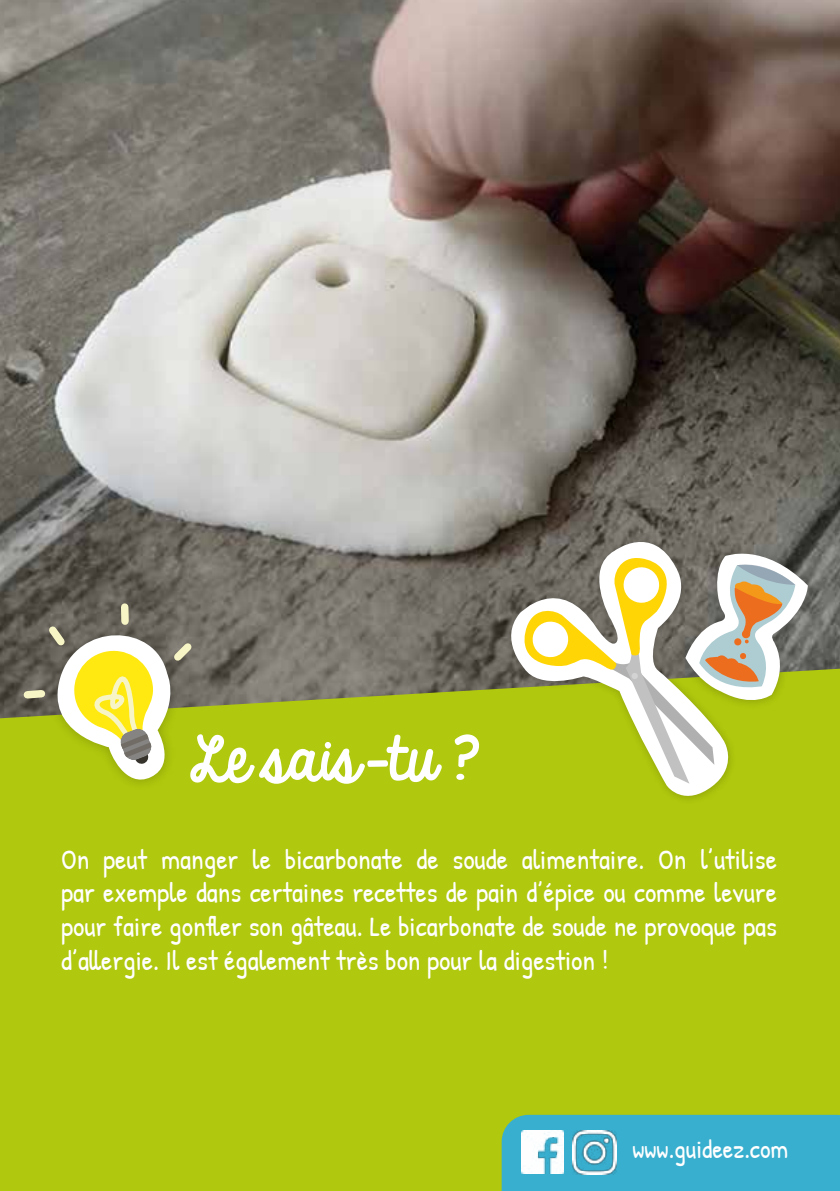
<style>
.page{position:relative;width:840px;height:1191px;background:#fff}
.page>*{position:absolute;margin:0;border:0;box-sizing:border-box;transform-origin:0 0}
.t1{font:54px "KG Always A Good Time";color:#fff}
.t2{font:28px/33.6px "Patrick Hand";color:#fff;text-align:justify}
.t3{font:26.2px "Patrick Hand";color:#fff}
</style>
<div class="page">
<img style="left:0;top:0;width:839px;height:668px">
<div style="left:0;top:668px;width:839px;height:523px;background:#b0c80d"></div>
<svg style="left:498px;top:522px;width:237px;height:285px;background:#8e973b"></svg>
<img style="left:807px;top:541px;width:13px;height:172px">
<svg style="left:521px;top:541px;width:286px;height:242px"></svg>
<img style="left:42px;top:789px;width:144px;height:5px">
<div style="left:121px;top:607px;width:8px;height:14px;background:#f7f5c5"></div>
<svg style="left:19px;top:620px;width:179px;height:169px"></svg>
<div style="left:501px;top:1114px;width:338px;height:77px;background:#39afcf"></div>
<img style="left:521px;top:1130px;width:42px;height:43px">
<img style="left:572px;top:1130px;width:44px;height:44px">
<h1 class="t1" style="left:189px;top:718px;width:291px">Le sais-tu ?</h1>
<p class="t2" style="left:61px;top:841px;width:716px">On peut manger le bicarbonate de soude alimentaire. On l’utilise par exemple dans certaines recettes de pain d’épice ou comme levure pour faire gonfler son gâteau. Le bicarbonate de soude ne provoque pas d’allergie. Il est également très bon pour la digestion !</p>
<p class="t3" style="left:632px;top:1130px;width:157px">www.guideez.com</p>
</div>
